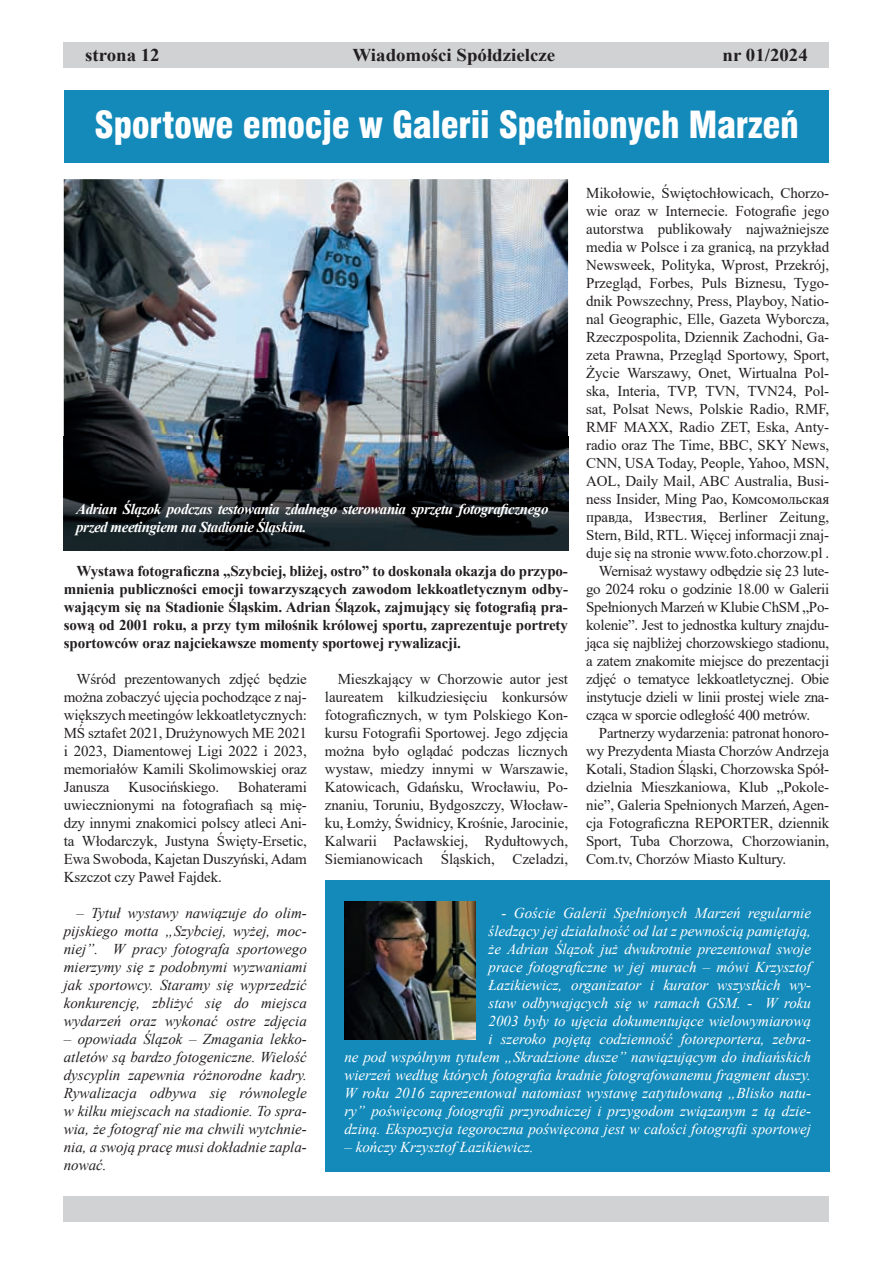
<style>
.page{position:relative;width:893px;height:1263px;background:#fff}
.page>*{position:absolute;margin:0;border:0;box-sizing:border-box;transform-origin:0 0}
.t1{font:36.45px "Swis 721 Blk Cn EU";letter-spacing:-.01em;color:#fff}
.t2{font:700 18px "Times New Roman";color:#231f20;scale:1.05 1}
.t3{font:15px/18px "Times New Roman";letter-spacing:-.01em;color:#231f20;text-align:justify}
.t4{font:italic 15px/18px "Times New Roman";color:#fff;text-align:right}
.t5{font:italic 15px/18px "Times New Roman";color:#231f20;text-align:justify}
.t6{font:700 15px/18px "Times New Roman";letter-spacing:-.01em;color:#231f20;text-align:justify}
.t7{font:italic 700 15px/18px "Times New Roman";letter-spacing:-.03em;color:#fff}
</style>
<div class="page">
<div style="left:64px;top:42px;width:765px;height:26px;background:#d1d2d4"></div>
<div style="left:64px;top:1196px;width:765px;height:26px;background:#d1d2d4"></div>
<img style="left:64px;top:179px;width:504px;height:258px">
<div style="left:64px;top:90px;width:765px;height:72px;background:#148aba"></div>
<div style="left:325px;top:880px;width:504px;height:292px;background:#148aba"></div>
<img style="left:344px;top:902px;width:132px;height:138px">
<img style="left:64px;top:437px;width:504px;height:113px">
<p class="t2" style="left:85px;top:42px;width:73px">strona 12</p>
<p class="t2" style="left:352px;top:42px;width:195px">Wiadomości Spółdzielcze</p>
<p class="t2" style="left:723px;top:42px;width:83px">nr 01/2024</p>
<h1 class="t1" style="left:95px;top:102px;width:706px">Sportowe emocje w Galerii Spełnionych Marzeń</h1>
<p class="t3" style="left:586px;top:184px;width:245px">Mikołowie, Świętochłowicach, Chorzo-</p>
<p class="t3" style="left:586px;top:202px;width:245px">wie oraz w Internecie. Fotografie jego</p>
<p class="t3" style="left:586px;top:220px;width:245px">autorstwa publikowały najważniejsze</p>
<p class="t3" style="left:586px;top:238px;width:245px">media w Polsce i za granicą, na przykład</p>
<p class="t3" style="left:586px;top:256px;width:245px">Newsweek, Polityka, Wprost, Przekrój,</p>
<p class="t3" style="left:586px;top:274px;width:245px">Przegląd, Forbes, Puls Biznesu, Tygo-</p>
<p class="t3" style="left:586px;top:292px;width:245px">dnik Powszechny, Press, Playboy, Natio-</p>
<p class="t3" style="left:586px;top:310px;width:245px">nal Geographic, Elle, Gazeta Wyborcza,</p>
<p class="t3" style="left:586px;top:328px;width:245px">Rzeczpospolita, Dziennik Zachodni, Ga-</p>
<p class="t3" style="left:586px;top:346px;width:245px">zeta Prawna, Przegląd Sportowy, Sport,</p>
<p class="t3" style="left:586px;top:364px;width:245px">Życie Warszawy, Onet, Wirtualna Pol-</p>
<p class="t3" style="left:586px;top:382px;width:245px">ska, Interia, TVP, TVN, TVN24, Pol-</p>
<p class="t3" style="left:586px;top:400px;width:245px">sat, Polsat News, Polskie Radio, RMF,</p>
<p class="t3" style="left:586px;top:418px;width:245px">RMF MAXX, Radio ZET, Eska, Anty-</p>
<p class="t3" style="left:586px;top:436px;width:245px">radio oraz The Time, BBC, SKY News,</p>
<p class="t3" style="left:586px;top:454px;width:245px">CNN, USA Today, People, Yahoo, MSN,</p>
<p class="t3" style="left:586px;top:472px;width:245px">AOL, Daily Mail, ABC Australia, Busi-</p>
<p class="t3" style="left:586px;top:490px;width:245px">ness Insider, Ming Pao, Комсомольская</p>
<p class="t3" style="left:586px;top:508px;width:245px">правда, Известия, Berliner Zeitung,</p>
<p class="t3" style="left:586px;top:526px;width:245px">Stern, Bild, RTL. Więcej informacji znaj-</p>
<p class="t3" style="left:586px;top:544px;width:245px">duje się na stronie www.foto.chorzow.pl .</p>
<p class="t3" style="left:599px;top:562px;width:232px">Wernisaż wystawy odbędzie się 23 lute-</p>
<p class="t3" style="left:586px;top:580px;width:245px">go 2024 roku o godzinie 18.00 w Galerii</p>
<p class="t3" style="left:586px;top:598px;width:245px">Spełnionych Marzeń w Klubie ChSM „Po-</p>
<p class="t3" style="left:586px;top:616px;width:245px">kolenie”. Jest to jednostka kultury znajdu-</p>
<p class="t3" style="left:586px;top:634px;width:245px">jąca się najbliżej chorzowskiego stadionu,</p>
<p class="t3" style="left:586px;top:652px;width:245px">a zatem znakomite miejsce do prezentacji</p>
<p class="t3" style="left:586px;top:670px;width:245px">zdjęć o tematyce lekkoatletycznej. Obie</p>
<p class="t3" style="left:586px;top:688px;width:245px">instytucje dzieli w linii prostej wiele zna-</p>
<p class="t3" style="left:586px;top:706px;width:225px">cząca w sporcie odległość 400 metrów.</p>
<p class="t3" style="left:599px;top:724px;width:232px">Partnerzy wydarzenia: patronat honoro-</p>
<p class="t3" style="left:586px;top:742px;width:245px">wy Prezydenta Miasta Chorzów Andrzeja</p>
<p class="t3" style="left:586px;top:760px;width:245px">Kotali, Stadion Śląski, Chorzowska Spół-</p>
<p class="t3" style="left:586px;top:778px;width:245px">dzielnia Mieszkaniowa, Klub „Pokole-</p>
<p class="t3" style="left:586px;top:796px;width:245px">nie”, Galeria Spełnionych Marzeń, Agen-</p>
<p class="t3" style="left:586px;top:814px;width:245px">cja Fotograficzna REPORTER, dziennik</p>
<p class="t3" style="left:586px;top:832px;width:245px">Sport, Tuba Chorzowa, Chorzowianin,</p>
<p class="t3" style="left:586px;top:850px;width:202px">Com.tv, Chorzów Miasto Kultury.</p>
<p class="t7" style="left:76px;top:500px;width:474px">Adrian Ślązok podczas testowania zdalnego sterowania sprzętu fotograficznego przed meetingiem na Stadionie Śląskim.</p>
<p class="t6" style="left:64px;top:562px;width:506px;text-indent:13px">Wystawa fotograficzna „Szybciej, bliżej, ostro” to doskonała okazja do przypo&shy;mnienia publiczności emocji towarzyszących zawodom lekkoatletycznym odby&shy;wającym się na Stadionie Śląskim. Adrian Ślązok, zajmujący się fotografią pra&shy;sową od 2001 roku, a przy tym miłośnik królowej sportu, zaprezentuje portrety sportowców oraz najciekawsze momenty sportowej rywalizacji.</p>
<p class="t3" style="left:64px;top:670px;width:245px;text-indent:13px">Wśród prezentowanych zdjęć będzie można zobaczyć ujęcia pochodzące z naj&shy;większych meetingów lekkoatletycznych:<br>MŚ sztafet 2021, Drużynowych ME 2021 i 2023, Diamentowej Ligi 2022 i 2023, memoriałów Kamili Skolimowskiej oraz Janusza</p>
<p class="t3" style="left:325px;top:670px;width:245px;text-indent:13px">Mieszkający w Chorzowie autor jest laureatem kilkudziesięciu konkursów fotograficznych, w tym Polskiego Kon&shy;kursu Fotografii Sportowej. Jego zdjęcia można było oglądać podczas licznych wystaw, miedzy innymi w Warszawie, Katowicach, Gdańsku, Wrocławiu, Po&shy;znaniu, Toruniu, Bydgoszczy, Włocław&shy;ku, Łomży, Świdnicy, Krośnie, Jarocinie, Kalwarii Pacławskiej, Rydułtowych, Siemianowicach Śląskich, Czeladzi,</p>
<p class="t3" style="left:64px;top:778px;width:245px;text-indent:174px">Bohaterami uwiecznionymi na fotografiach są mię&shy;dzy innymi znakomici polscy atleci Ani&shy;ta Włodarczyk, Justyna Święty-Ersetic, Ewa Swoboda, Kajetan Duszyński, Adam Kszczot czy Paweł Fajdek.</p>
<p class="t5" style="left:64px;top:904px;width:245px;text-indent:13px">– Tytuł wystawy nawiązuje do olim&shy;pijskiego motta „Szybciej, wyżej, moc&shy;niej”. W pracy fotografa sportowego mierzymy się z podobnymi wyzwaniami jak sportowcy. Staramy się wyprzedzić konkurencję, zbliżyć się do miejsca wydarzeń oraz wykonać ostre zdjęcia</p>
<p class="t5" style="left:64px;top:1030px;width:245px">– opowiada Ślązok – Zmagania lekko&shy;atletów są bardzo fotogeniczne. Wielość dyscyplin zapewnia różnorodne kadry.<br>Rywalizacja odbywa się równolegle w kilku miejscach na stadionie. To spra&shy;wia, że fotograf nie ma chwili wytchnie&shy;nia, a swoją pracę musi dokładnie zapla&shy;nować.</p>
<p class="t3" style="left:128px;top:778px;width:92px">Kusocińskiego.</p>
<p class="t4" style="left:344px;top:904px;width:468px">- Goście Galerii Spełnionych Marzeń regularnie<br>śledzący jej działalność od lat z pewnością pamiętają,<br>że Adrian Ślązok już dwukrotnie prezentował swoje<br>prace fotograficzne w jej murach – mówi Krzysztof<br>Łazikiewicz, organizator i kurator wszystkich wy-<br>staw odbywających się w ramach GSM. - W roku<br>2003 były to ujęcia dokumentujące wielowymiarową<br>i szeroko pojętą codzienność fotoreportera, zebra-<br>ne pod wspólnym tytułem „Skradzione dusze” nawiązującym do indiańskich wierzeń według których fotografia kradnie fotografowanemu fragment duszy.<br>W roku 2016 zaprezentował natomiast wystawę zatytułowaną „Blisko natu&shy;ry” poświęconą fotografii przyrodniczej i przygodom związanym z tą dzie&shy;dziną. Ekspozycja tegoroczna poświęcona jest w całości fotografii sportowej</p>
<p class="t4" style="left:344px;top:1138px;width:191px">– kończy Krzysztof Łazikiewicz.</p>
</div>
